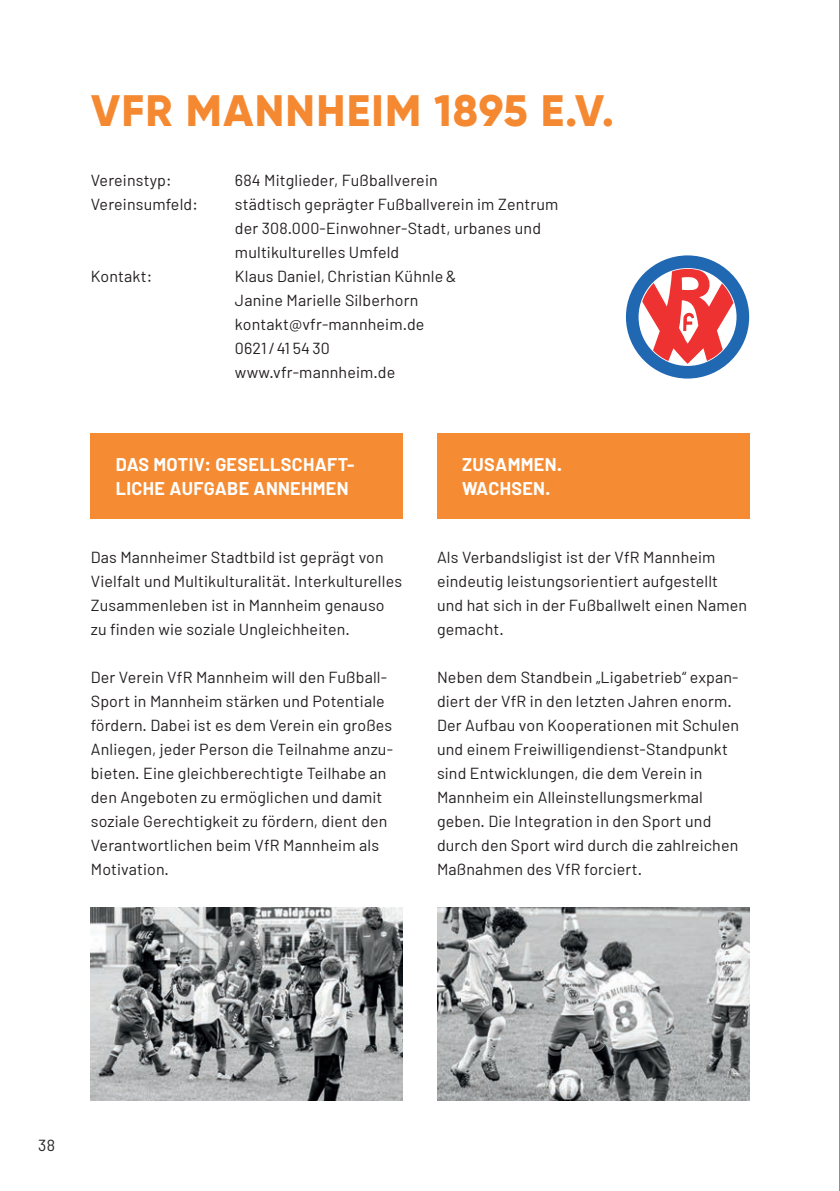
<style>
.page{position:relative;width:840px;height:1191px;background:#fff}
.page>*{position:absolute;margin:0;border:0;box-sizing:border-box;transform-origin:0 0}
.t1{font:800 44px "Gilroy";letter-spacing:.03em;color:#f58932}
.t2{font:700 18px/24px "Barlow";letter-spacing:.02em;color:#fff}
.t3{font:16px/24px "Barlow";letter-spacing:.01em;color:#231f20}
</style>
<div class="page">
<div style="left:91px;top:434px;width:312px;height:85px;background:#f58b32"></div>
<div style="left:437px;top:434px;width:311px;height:85px;background:#f58b32"></div>
<img style="left:91px;top:907px;width:312px;height:193px">
<img style="left:437px;top:907px;width:311px;height:193px">
<div style="left:625px;top:255px;width:123px;height:123px;background:#2168b3;border-radius:50%"></div>
<svg style="left:638px;top:268px;width:98px;height:98px"></svg>
<svg style="left:642px;top:269px;width:91px;height:95px;background:#d57883"></svg>
<hr style="left:839px;top:0;width:1px;height:1191px;background:#231f20">
<h1 class="t1" style="left:91px;top:83px;width:524px">VFR MANNHEIM 1895 E.V.</h1>
<p class="t3" style="left:91px;top:168px;width:82px">Vereinstyp:</p>
<p class="t3" style="left:235px;top:168px;width:204px">684 Mitglieder, Fußballverein</p>
<p class="t3" style="left:91px;top:192px;width:108px">Vereinsumfeld:</p>
<p class="t3" style="left:235px;top:192px;width:325px">städtisch geprägter Fußballverein im Zentrum der 308.000-Einwohner-Stadt, urbanes und multikulturelles Umfeld</p>
<p class="t3" style="left:91px;top:264px;width:63px">Kontakt:</p>
<p class="t3" style="left:235px;top:264px;width:223px">Klaus Daniel,Christian Kühnle &amp;<br>Janine Marielle Silberhorn kontakt@vfr-mannheim.de<br>0621 / 41 54 30 www.vfr-mannheim.de</p>
<p class="t2" style="left:116px;top:452px;width:240px">DAS MOTIV: GESELLSCHAFT-<br>LICHE AUFGABE ANNEHMEN</p>
<p class="t2" style="left:462px;top:452px;width:101px">ZUSAMMEN.<br>WACHSEN.</p>
<p class="t3" style="left:91px;top:545px;width:313px">Das Mannheimer Stadtbild ist geprägt von Vielfalt und Multikulturalität. Interkulturelles Zusammenleben ist in Mannheim genauso zu finden wie soziale Ungleichheiten.</p>
<p class="t3" style="left:91px;top:665px;width:303px">Der Verein VfR Mannheim will den Fußball-Sport in Mannheim stärken und Potentiale fördern. Dabei ist es dem Verein ein großes Anliegen, jeder Person die Teilnahme anzu&shy;bieten. Eine gleichberechtigte Teilhabe an den Angeboten zu ermöglichen und damit soziale Gerechtigkeit zu fördern, dient den Verantwortlichen beim VfR Mannheim als Motivation.</p>
<p class="t3" style="left:437px;top:545px;width:311px">Als Verbandsligist ist der VfR Mannheim eindeutig leistungsorientiert aufgestellt und hat sich in der Fußballwelt einen Namen gemacht.</p>
<p class="t3" style="left:437px;top:665px;width:303px">Neben dem Standbein „Ligabetrieb“ expan&shy;diert der VfR in den letzten Jahren enorm.<br>Der Aufbau von Kooperationen mit Schulen und einem Freiwilligendienst-Standpunkt sind Entwicklungen, die dem Verein in Mannheim ein Alleinstellungsmerkmal geben. Die Integration in den Sport und durch den Sport wird durch die zahlreichen Maßnahmen des VfR forciert.</p>
<p class="t3" style="left:38px;top:1132px;width:18px">38</p>
</div>
